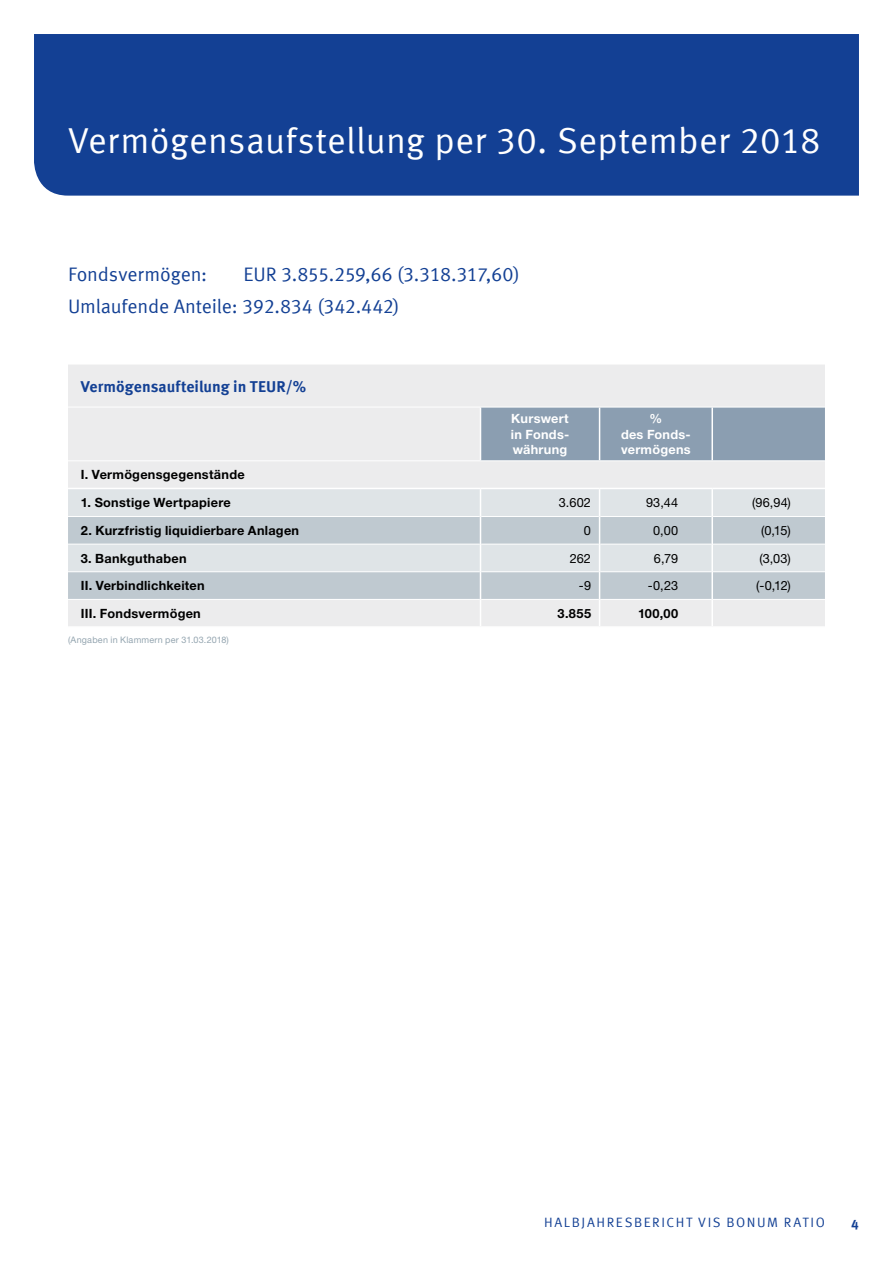
<style>
.page{position:relative;width:893px;height:1263px;background:#fff}
.page>*{position:absolute;margin:0;border:0;box-sizing:border-box;transform-origin:0 0}
.t1{font:36px "Meta Offc Pro Norm";letter-spacing:.01em;color:#fff}
.t2{font:19.5px/32px "Meta Offc Pro Norm";letter-spacing:-.01em;color:#134094}
.t3{font:700 15.75px "Meta Offc Pro";color:#134094}
.t4{font:13.5px "Meta Offc Pro Norm";letter-spacing:.115em;color:#134094}
.t5{font:700 13.5px "Meta Offc Pro";color:#134094}
.t6{font:700 12.75px "Helvetica Neue LTW1 G";letter-spacing:.02em;color:#000}
.t7{font:12.75px "Helvetica Neue LTW1 G";letter-spacing:.01em;color:#000}
.t8{font:700 12.75px/15.9px "Helvetica Neue LTW1 G";letter-spacing:.02em;color:#fff;text-align:justify}
.t9{font:9px "Helvetica Neue LTW1 G";letter-spacing:.025em;color:#94a5b0}
</style>
<div class="page">
<div style="left:34px;top:34px;width:825px;height:162px;background:#134094"></div>
<div style="left:68px;top:365px;width:757px;height:123px;background:#ececed"></div>
<div style="left:481px;top:408px;width:344px;height:52px;background:#8b9eb1"></div>
<hr style="left:68px;top:407px;width:412px;height:1px;background:#fff">
<hr style="left:480px;top:407px;width:120px;height:1px;background:#fff">
<hr style="left:600px;top:407px;width:112px;height:1px;background:#fff">
<hr style="left:712px;top:407px;width:113px;height:1px;background:#fff">
<hr style="left:68px;top:460px;width:412px;height:1px;background:#fff">
<hr style="left:480px;top:460px;width:120px;height:1px;background:#fff">
<hr style="left:600px;top:460px;width:112px;height:1px;background:#fff">
<hr style="left:712px;top:460px;width:113px;height:1px;background:#fff">
<hr style="left:480px;top:407px;width:1px;height:53px;background:#fff">
<hr style="left:599px;top:407px;width:1px;height:53px;background:#fff">
<svg style="left:68px;top:489px;width:757px;height:137px;background:#d6dbdf"></svg>
<hr style="left:711px;top:407px;width:2px;height:53px;background:#fff">
<hr style="left:711px;top:489px;width:2px;height:27px;background:#fff">
<hr style="left:711px;top:516px;width:2px;height:28px;background:#fff">
<hr style="left:711px;top:544px;width:2px;height:28px;background:#fff">
<hr style="left:711px;top:572px;width:2px;height:27px;background:#fff">
<hr style="left:711px;top:599px;width:2px;height:27px;background:#fff">
<h1 class="t1" style="left:68px;top:113px;width:754px">Vermögensaufstellung per 30. September 2018</h1>
<h2 class="t2" style="left:68px;top:257px;width:453px;text-indent:176px">EU R 3.855.259,66 (3.318.317,60)<br>U mlaufende Anteile: 392.834 (342.442)</h2>
<h2 class="t2" style="left:68px;top:257px;width:141px">Fondsvermögen:</h2>
<p class="t3" style="left:81px;top:374px;width:227px">Vermögensaufteilung in TEUR/%</p>
<p class="t8" style="left:511px;top:410px;width:60px">Kurswert in Fonds&shy;währung</p>
<p class="t8" style="left:621px;top:410px;width:71px;text-align:center">%<br>des Fonds&shy;vermögens</p>
<p class="t6" style="left:81px;top:467px;width:165px">I. Vermögensgegenstände</p>
<p class="t6" style="left:81px;top:495px;width:152px">1. Sonstige Wertpapiere</p>
<p class="t7" style="left:559px;top:495px;width:34px">3.602</p>
<p class="t7" style="left:646px;top:495px;width:34px">93,44</p>
<p class="t7" style="left:752px;top:495px;width:40px">(96,94)</p>
<p class="t6" style="left:81px;top:522px;width:220px">2. Kurzfristig liquidierbare Anlagen</p>
<p class="t7" style="left:584px;top:522px;width:9px">0</p>
<p class="t7" style="left:653px;top:522px;width:27px">0,00</p>
<p class="t7" style="left:761px;top:522px;width:31px">(0,15)</p>
<p class="t6" style="left:81px;top:550px;width:107px">3. Bankguthaben</p>
<p class="t7" style="left:570px;top:550px;width:23px">262</p>
<p class="t7" style="left:654px;top:550px;width:26px">6,79</p>
<p class="t7" style="left:759px;top:550px;width:33px">(3,03)</p>
<p class="t6" style="left:81px;top:578px;width:125px">II. Verbindlichkeiten</p>
<p class="t7" style="left:579px;top:578px;width:14px">-9</p>
<p class="t7" style="left:648px;top:578px;width:32px">-0,23</p>
<p class="t7" style="left:756px;top:578px;width:36px">(-0,12)</p>
<p class="t6" style="left:81px;top:605px;width:122px">III. Fondsvermögen</p>
<p class="t6" style="left:558px;top:605px;width:35px">3.855</p>
<p class="t6" style="left:638px;top:605px;width:42px">100,00</p>
<p class="t9" style="left:68px;top:635px;width:162px">(Angaben in Klammern per 31.03.2018)</p>
<p class="t4" style="left:544px;top:1211px;width:282px">HALBJAHRESBERICHT Vis Bonum Rati o</p>
<p class="t5" style="left:851px;top:1214px;width:9px">4</p>
</div>
